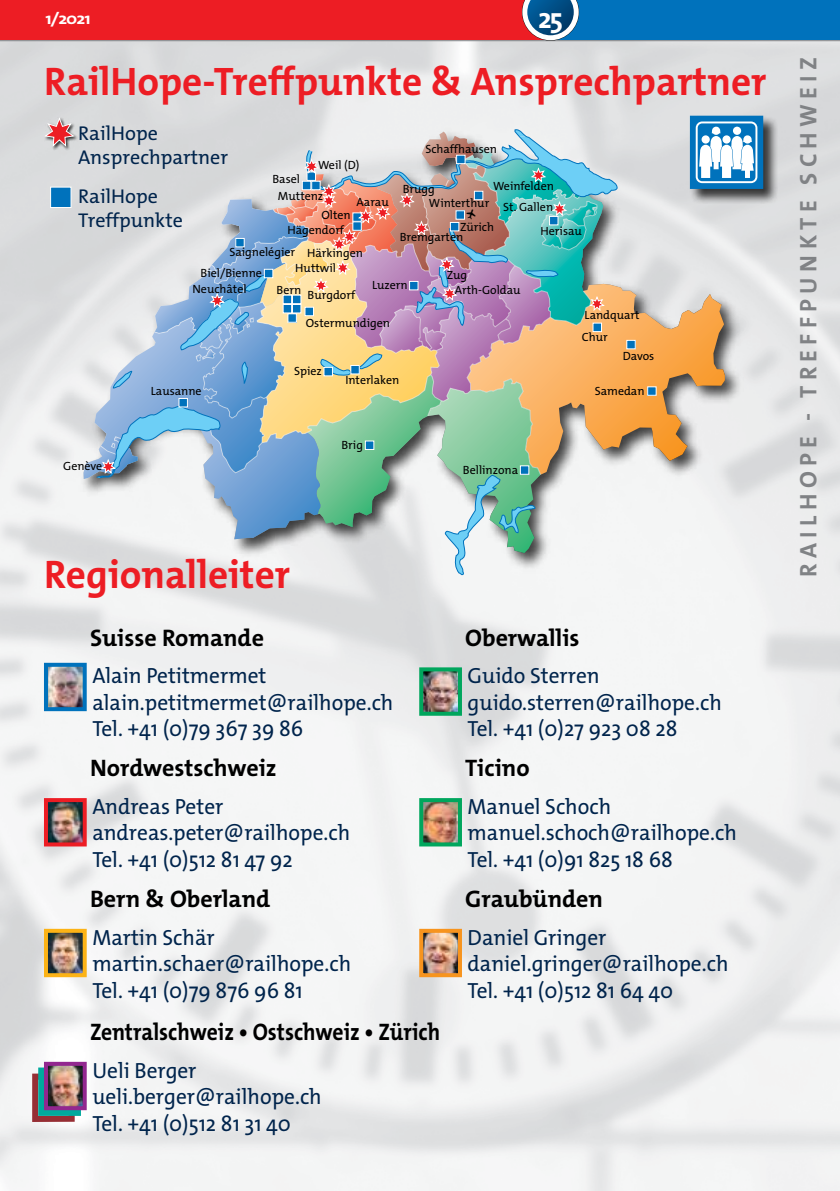
<style>
.page{position:relative;width:840px;height:1191px;background:#fff}
.page>*{position:absolute;margin:0;border:0;box-sizing:border-box;transform-origin:0 0}
.t1{font:700 40px "The Mix Os F";color:#ed1d24}
.t2{font:700 28.4px "The Mix Os F";color:#fff}
.t3{font:700 24px "The Mix Os F";color:#000}
.t4{font:700 24px "The Mix Os F";color:#000;scale:.9 1}
.t5{font:700 24px "The Mix Os F";letter-spacing:.22em;color:#808285}
.t6{font:22px/26.4px "The Mix Os F";color:#00244c}
.t7{font:20px/24px "The Mix Os F";color:#00244c}
.t8{font:700 16px "The Mix Os F";color:#fff;scale:1.15 1}
.t9{font:12px/22.8px "The Mix Os F";color:#000}
</style>
<div class="page">
<img style="left:0;top:41px;width:839px;height:1150px">
<img style="left:75px;top:125px;width:671px;height:450px">
<svg style="left:617px;top:132px;width:107px;height:421px"></svg>
<svg style="left:617px;top:284px;width:107px;height:190px;background:#e0b585"></svg>
<svg style="left:647px;top:387px;width:8px;height:8px"></svg>
<div style="left:626px;top:340px;width:9px;height:9px;background:#0072bc"></div>
<div style="left:626px;top:340px;width:9px;height:9px;border:1px solid #fff"></div>
<div style="left:688px;top:115px;width:90px;height:90px;background:#000;opacity:.75"></div>
<svg style="left:689px;top:116px;width:73px;height:73px"></svg>
<div style="left:44px;top:117px;width:35px;height:34px;background:#000;opacity:.75"></div>
<svg style="left:43px;top:116px;width:33px;height:32px"></svg>
<img style="left:49px;top:668px;width:33px;height:38px">
<div style="left:44px;top:663px;width:43px;height:48px;border:4px solid #0072bc"></div>
<img style="left:49px;top:803px;width:33px;height:38px">
<div style="left:44px;top:798px;width:43px;height:48px;border:4px solid #ed1d24"></div>
<img style="left:49px;top:933px;width:33px;height:39px">
<div style="left:44px;top:928px;width:43px;height:49px;border:4px solid #fcb316"></div>
<img style="left:424px;top:672px;width:32px;height:38px">
<div style="left:419px;top:667px;width:42px;height:48px;border:4px solid #00a65d"></div>
<img style="left:424px;top:803px;width:32px;height:38px">
<div style="left:419px;top:798px;width:42px;height:48px;border:4px solid #00a65d"></div>
<img style="left:424px;top:933px;width:32px;height:39px">
<div style="left:419px;top:928px;width:42px;height:49px;border:4px solid #f7941e"></div>
<div style="left:32px;top:1073px;width:43px;height:49px;border:6px solid #962e34"></div>
<div style="left:38px;top:1067px;width:43px;height:48px;border:6px solid #00a99d"></div>
<img style="left:49px;top:1066px;width:33px;height:39px">
<div style="left:44px;top:1061px;width:43px;height:49px;border:4px solid #92278f"></div>
<div style="left:50px;top:187px;width:21px;height:21px;background:#0072bc;border:1px solid #fff"></div>
<hr style="left:0;top:40px;width:839px;height:1px;background:#808285">
<div style="left:0;top:0;width:839px;height:40px;background:#ed1d24"></div>
<div style="left:549px;top:0;width:290px;height:40px;background:#0072bc"></div>
<svg style="left:521px;top:0;width:57px;height:41px;background:#517196"></svg>
<svg style="left:83px;top:128px;width:534px;height:448px;background:#bbc2bf"></svg>
<p class="t8" style="left:45px;top:8px;width:41px">1/2021</p>
<p class="t2" style="left:538px;top:0;width:26px">25</p>
<h1 class="t1" style="left:44px;top:56px;width:723px">RailHope-Treffpunkte &amp; Ansprechpartner</h1>
<p class="t7" style="left:78px;top:121px;width:151px">RailHope<br>Ansprechpartner</p>
<p class="t9" style="left:318px;top:154px;width:43px">Weil (D)</p>
<p class="t9" style="left:425px;top:138px;width:73px">Schaffhausen</p>
<p class="t7" style="left:78px;top:184px;width:106px">RailHope<br>Treffpunkte</p>
<p class="t9" style="left:272px;top:168px;width:29px">Basel</p>
<p class="t9" style="left:493px;top:175px;width:62px">Weinfelden</p>
<p class="t9" style="left:540px;top:219px;width:43px">Herisau</p>
<p class="t9" style="left:402px;top:178px;width:34px">Brugg</p>
<p class="t9" style="left:278px;top:184px;width:47px">Muttenz</p>
<p class="t9" style="left:429px;top:191px;width:62px">Winterthur</p>
<p class="t9" style="left:356px;top:191px;width:34px">Aarau</p>
<p class="t9" style="left:503px;top:196px;width:51px">St. Gallen</p>
<p class="t9" style="left:321px;top:204px;width:31px">Olten</p>
<p class="t9" style="left:460px;top:215px;width:35px">Zürich</p>
<p class="t9" style="left:307px;top:219px;width:57px;text-indent:-20px">Hägendorf<br>Härkingen</p>
<p class="t9" style="left:399px;top:225px;width:65px">Bremgarten</p>
<p class="t9" style="left:229px;top:240px;width:67px">Saignelégier</p>
<p class="t9" style="left:192px;top:278px;width:56px">Neuchâtel</p>
<p class="t9" style="left:295px;top:256px;width:42px">Huttwil</p>
<p class="t9" style="left:200px;top:261px;width:63px">Biel/Bienne</p>
<p class="t9" style="left:446px;top:263px;width:22px">Zug</p>
<p class="t9" style="left:372px;top:274px;width:37px">Luzern</p>
<p class="t9" style="left:454px;top:279px;width:67px">Arth-Goldau</p>
<p class="t9" style="left:276px;top:278px;width:26px">Bern</p>
<p class="t9" style="left:307px;top:284px;width:49px">Burgdorf</p>
<p class="t9" style="left:306px;top:311px;width:86px">Ostermundigen</p>
<p class="t9" style="left:584px;top:303px;width:56px">Landquart</p>
<p class="t9" style="left:622px;top:345px;width:33px">Davos</p>
<p class="t9" style="left:581px;top:326px;width:27px">Chur</p>
<p class="t9" style="left:63px;top:454px;width:40px">Genève</p>
<p class="t9" style="left:151px;top:380px;width:52px">Lausanne</p>
<p class="t9" style="left:294px;top:360px;width:29px">Spiez</p>
<p class="t9" style="left:345px;top:369px;width:55px">Interlaken</p>
<p class="t9" style="left:341px;top:433px;width:23px">Brig</p>
<p class="t9" style="left:462px;top:458px;width:57px">Bellinzona</p>
<p class="t9" style="left:594px;top:379px;width:51px">Samedan</p>
<h1 class="t1" style="left:44px;top:549px;width:247px">Regionalleiter</h1>
<p class="t3" style="left:90px;top:622px;width:175px">Suisse Romande</p>
<p class="t6" style="left:92px;top:663px;width:302px">Alain Petitmermet alain.petitmermet@railhope.ch<br>Tel. +41 (0)79 367 39 86</p>
<p class="t3" style="left:90px;top:753px;width:188px">Nordwestschweiz</p>
<p class="t6" style="left:92px;top:793px;width:259px">Andreas Peter andreas.peter@railhope.ch<br>Tel. +41 (0)512 81 47 92</p>
<p class="t3" style="left:90px;top:883px;width:182px">Bern &amp; Oberland</p>
<p class="t6" style="left:92px;top:924px;width:260px">Martin Schär martin.schaer@railhope.ch<br>Tel. +41 (0)79 876 96 81</p>
<p class="t4" style="left:90px;top:1016px;width:390px">Zentralschweiz • Ostschweiz • Zürich</p>
<p class="t6" style="left:92px;top:1057px;width:231px">Ueli Berger ueli.berger@railhope.ch<br>Tel. +41 (0)512 81 31 40</p>
<p class="t3" style="left:465px;top:622px;width:116px">Oberwallis</p>
<p class="t6" style="left:467px;top:663px;width:255px">Guido Sterren guido.sterren@railhope.ch<br>Tel. +41 (0)27 923 08 28</p>
<p class="t3" style="left:465px;top:753px;width:66px">Ticino</p>
<p class="t6" style="left:467px;top:793px;width:270px">Manuel Schoch manuel.schoch@railhope.ch<br>Tel. +41 (0)91 825 18 68</p>
<p class="t3" style="left:465px;top:883px;width:139px">Graubünden</p>
<p class="t6" style="left:467px;top:924px;width:262px">Daniel Gringer daniel.gringer@railhope.ch<br>Tel. +41 (0)512 81 64 40</p>
<p class="t5" style="left:792px;top:576px;width:521px;rotate:-90deg">RAILHOPE - TREFFPUNKTE SCHWEIZ</p>
</div>
